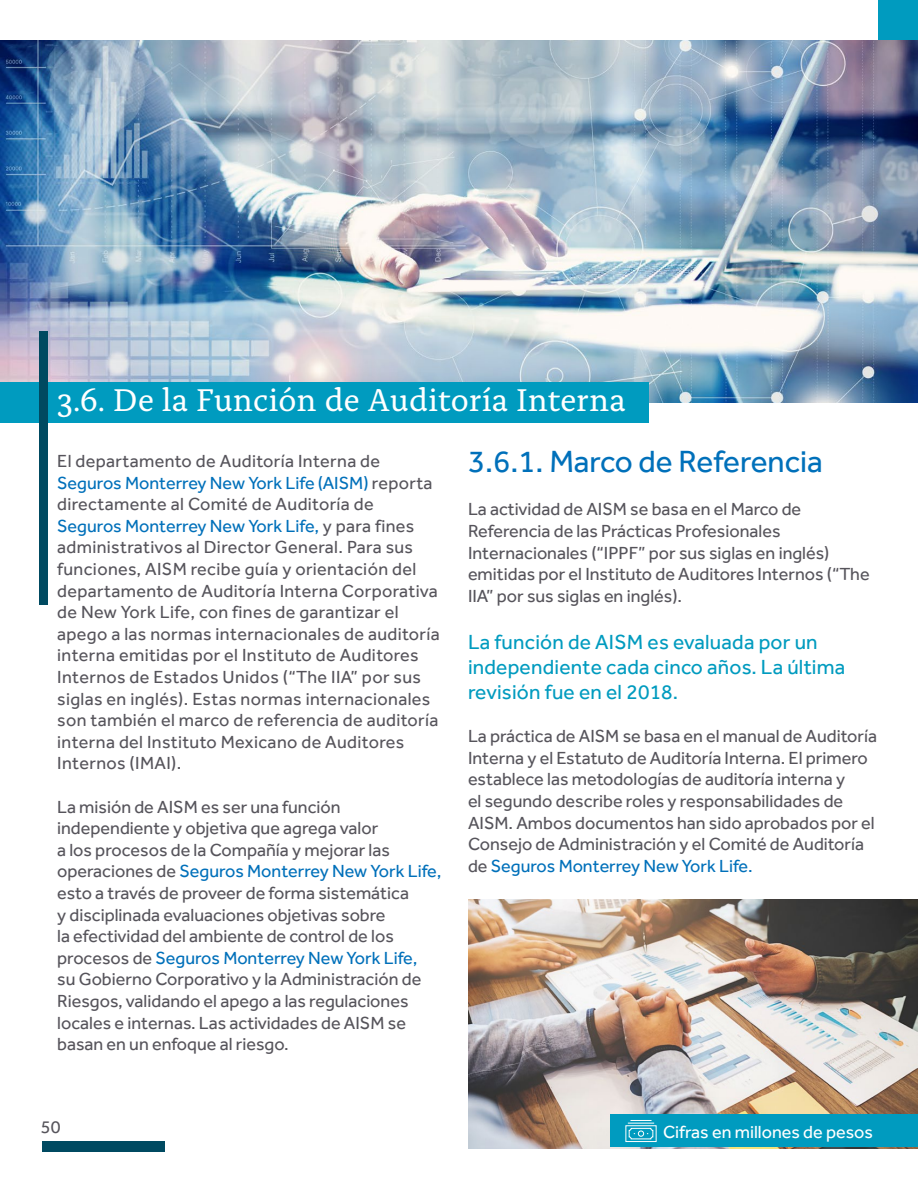
<style>
.page{position:relative;width:918px;height:1188px;background:#fff}
.page>*{position:absolute;margin:0;border:0;box-sizing:border-box;transform-origin:0 0}
.t1{font:33px "Alda OT";color:#fff}
.t2{font:31.5px "NYLIC Effra";color:#0070ba}
.t3{font:21px/25.2px "NYLIC Effra";letter-spacing:.01em;color:#009bbf}
.t4{font:18px/21.6px "NYLIC Effra";color:#56545b}
.t5{font:18px/21.6px "NYLIC Effra";letter-spacing:.02em;color:#56545b}
.t6{font:18px "NYLIC Effra";color:#fff}
.s1{color:#0070ba}
</style>
<div class="page">
<img style="left:0;top:41px;width:918px;height:361px">
<img style="left:468px;top:900px;width:450px;height:248px">
<div style="left:0;top:382px;width:648px;height:40px;background:#009bbf"></div>
<div style="left:40px;top:332px;width:8px;height:273px;background:#004a61"></div>
<div style="left:610px;top:1115px;width:308px;height:32px;background:#009bbf"></div>
<svg style="left:625px;top:1120px;width:32px;height:22px"></svg>
<div style="left:42px;top:1141px;width:123px;height:11px;background:#004a61"></div>
<div style="left:878px;top:0;width:39px;height:40px;background:#009bbf"></div>
<h1 class="t1" style="left:57px;top:386px;width:570px">3.6. De la Función de Auditoría Interna</h1>
<p class="t5" style="left:57px;top:450px;width:384px">El departamento de Auditoría Interna de <span class="s1">Seguros Monterrey New York Life (AISM)</span> reporta directamente al Comité de Auditoría de <span class="s1">Seguros Monterrey New York Life,</span> y para fines administrativos al Director General. Para sus funciones, AISM recibe guía y orientación del departamento de Auditoría Interna Corporativa de New York Life, con fines de garantizar el apego a las normas internacionales de auditoría interna emitidas por el Instituto de Auditores Internos de Estados Unidos (“The IIA” por sus siglas en inglés). Estas normas internacionales son también el marco de referencia de auditoría interna del Instituto Mexicano de Auditores Internos (IMAI).</p>
<p class="t4" style="left:57px;top:796px;width:386px">La misión de AISM es ser una función independiente y objetiva que agrega valor<br>a los procesos de la Compañía y mejorar las operaciones de <span class="s1">Seguros Monterrey New York Life, </span>esto a través de proveer de forma sistemática<br>y disciplinada evaluaciones objetivas sobre<br>la efectividad del ambiente de control de los procesos de <span class="s1">Seguros Monterrey New York Life,<br></span>su Gobierno Corporativo y la Administración de Riesgos, validando el apego a las regulaciones locales e internas. Las actividades de AISM se basan en un enfoque al riesgo.</p>
<p class="t4" style="left:41px;top:1116px;width:21px">50</p>
<h2 class="t2" style="left:468px;top:443px;width:356px">3.6.1. Marco de Referencia</h2>
<p class="t4" style="left:468px;top:498px;width:403px">La actividad de AISM se basa en el Marco de Referencia de las Prácticas Profesionales Internacionales (“IPPF” por sus siglas en inglés) emitidas por el Instituto de Auditores Internos (“The IIA” por sus siglas en inglés).</p>
<p class="t3" style="left:468px;top:629px;width:379px">La función de AISM es evaluada por un independiente cada cinco años. La última revisión fue en el 2018.</p>
<p class="t4" style="left:468px;top:725px;width:411px">La práctica de AISM se basa en el manual de Auditoría Interna y el Estatuto de Auditoría Interna. El primero establece las metodologías de auditoría interna y<br>el segundo describe roles y responsabilidades de AISM. Ambos documentos han sido aprobados por el Consejo de Administración y el Comité de Auditoría de <span class="s1">Seguros Monterrey New York Life.</span></p>
<p class="t6" style="left:663px;top:1121px;width:211px">Cifras en millones de pesos</p>
</div>
